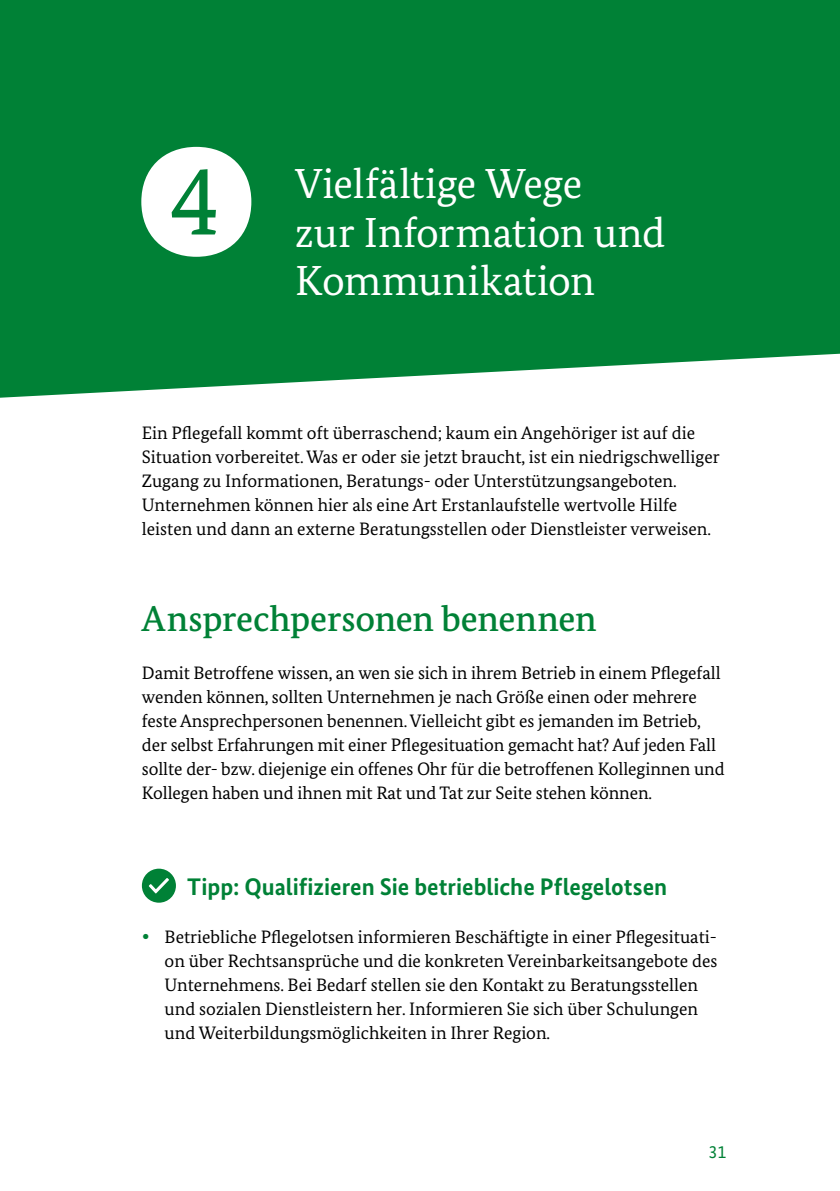
<style>
.page{position:relative;width:840px;height:1191px;background:#fff}
.page>*{position:absolute;margin:0;border:0;box-sizing:border-box;transform-origin:0 0}
.C-01_2-H1-HL_Kapite{font:100px "Bundes Serif Kapitelziffern Regular";color:#fff}
.C-01_2-H1-HL_Kapite-2{font:42px/48px "Bundes Serif";letter-spacing:-.005em;color:#fff}
.C-02-H2-HL_2_18_21{font:500 36px "Bundes Serif";letter-spacing:-.01em;color:#008136}
.E-02_1-P-Tipp_HL{font:700 24px "Bundes Sans";color:#008136}
.D-01_1-P-Fließtext{font:18px/24px "Bundes Serif";letter-spacing:-.005em;color:#000}
.D-02_1-L-BP_1-Ebene{font:18px/24px "Bundes Serif";color:#000}
.t1{font:18px "Bundes Sans";color:#008136}
.s1{color:#008136}
</style>
<div class="page">
<div style="left:0;top:0;width:839px;height:398px;background:#008136"></div>
<svg style="left:142px;top:868px;width:34px;height:34px"></svg>
<h1 class="C-01_2-H1-HL_Kapite" style="left:170px;top:146px;width:111px">4</h1>
<h1 class="C-01_2-H1-HL_Kapite-2" style="left:231px;top:179px;width:10px">.</h1>
<h2 class="C-01_2-H1-HL_Kapite-2" style="left:295px;top:160px;width:371px">Vielfältige Wege<br>zur Information und<br>Kommunikation</h2>
<p class="D-01_1-P-Fließtext" style="left:142px;top:420px;width:579px">Ein Pflegefall kommt oft überraschend; kaum ein Angehöriger ist auf die Situation vorbereitet. Was er oder sie jetzt braucht, ist ein niedrigschwelliger Zugang zu Informationen, Beratungs- oder Unterstützungsangeboten.<br>Unternehmen können hier als eine Art Erstanlaufstelle wertvolle Hilfe leisten und dann an externe Beratungsstellen oder Dienstleister verweisen.</p>
<h2 class="C-02-H2-HL_2_18_21" style="left:142px;top:596px;width:456px">Ansprechpersonen benennen</h2>
<p class="D-01_1-P-Fließtext" style="left:142px;top:660px;width:584px">Damit Betroffene wissen, an wen sie sich in ihrem Betrieb in einem Pflegefall wenden können, sollten Unternehmen je nach Größe einen oder mehrere feste Ansprechpersonen benennen. Vielleicht gibt es jemanden im Betrieb, der selbst Erfahrungen mit einer Pflegesituation gemacht hat? Auf jeden Fall sollte der- bzw. diejenige ein offenes Ohr für die betroffenen Kolleginnen und Kollegen haben und ihnen mit Rat und Tat zur Seite stehen können.</p>
<p class="E-02_1-P-Tipp_HL" style="left:187px;top:872px;width:481px">Tipp: Qualifizieren Sie betriebliche Pflegelotsen</p>
<p class="D-02_1-L-BP_1-Ebene" style="left:164px;top:924px;width:554px;text-indent:-23px"><span class="s1">•</span> Betriebliche Pflegelotsen informieren Beschäftigte in einer Pflegesituati&shy;on über Rechtsansprüche und die konkreten Vereinbarkeitsangebote des Unternehmens. Bei Bedarf stellen sie den Kontakt zu Beratungsstellen und sozialen Dienstleistern her. Informieren Sie sich über Schulungen und Weiterbildungsmöglichkeiten in Ihrer Region.</p>
<p class="t1" style="left:708px;top:1141px;width:19px">31</p>
</div>
